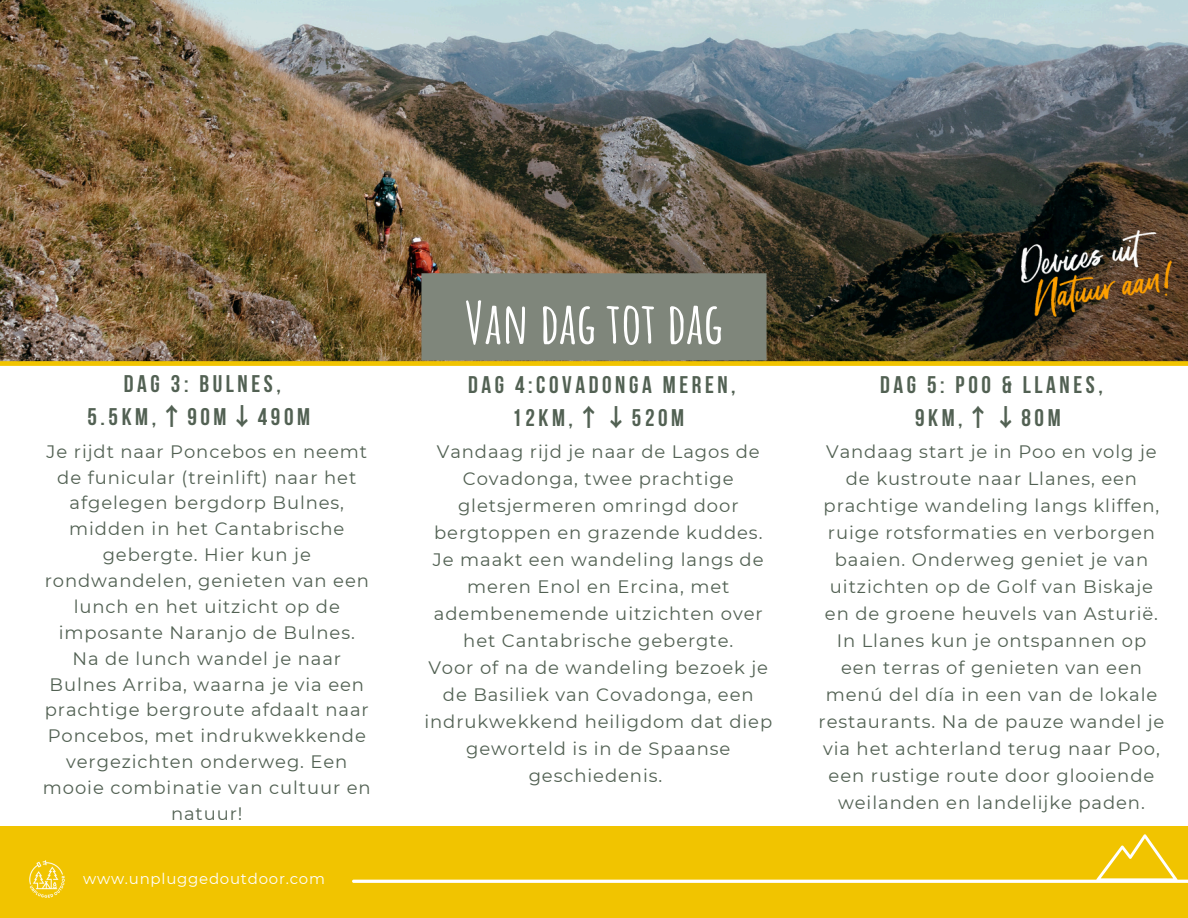
<style>
.page{position:relative;width:1188px;height:918px;background:#fff}
.page>*{position:absolute;margin:0;border:0;box-sizing:border-box;transform-origin:0 0}
.t1{font:700 57px "Amatic SC";color:#fff}
.t2{font:700 24px/32.7px "Bebas Neue";letter-spacing:.15em;color:#526153;text-align:center}
.t3{font:18px/27px "Montserrat";letter-spacing:.05em;color:#526153;text-align:center}
.t4{font:15px "Montserrat";letter-spacing:.05em;color:#fff}
.s1{font-family:"Noto Sans CJ Ksc"}
</style>
<div class="page">
<div style="left:0;top:826px;width:1188px;height:92px;background:#f1c400"></div>
<img style="left:0;top:0;width:1188px;height:273px">
<img style="left:29px;top:860px;width:36px;height:38px">
<img style="left:0;top:273px;width:1188px;height:93px">
<img style="left:1021px;top:230px;width:150px;height:87px">
<svg style="left:352px;top:834px;width:836px;height:49px"></svg>
<h2 class="t2" style="left:87px;top:370px;width:224px">DAG 3: BULNES,<br>5.5KM,<span class="s1">↑</span>90M<span class="s1">↓</span>490M</h2>
<h2 class="t3" style="left:43px;top:438px;width:329px;line-height:25.8px">Je rijdt naar Poncebos en neemt de funicular (treinlift) naar het afgelegen bergdorp Bulnes, midden in het Cantabrische gebergte. Hier kun je rondwandelen, genieten van een lunch en het uitzicht op de imposante Naranjo de Bulnes.<br>Na de lunch wandel je naar<br>Bulnes Arriba, waarna je via een prachtige bergroute afdaalt naar<br>Poncebos, met indrukwekkende vergezichten onderweg. Een mooie combinatie van cultuur en natuur!</h2>
<p class="t4" style="left:83px;top:869px;width:243px">www.unpluggedoutdoor.com</p>
<p class="t1" style="left:465px;top:286px;width:260px">Van dag tot dag</p>
<p class="t2" style="left:468px;top:371px;width:269px">DAG 4:COVADONGA MEREN,<br>12KM,<span class="s1">↑↓</span>520M</p>
<h1 class="t3" style="left:424px;top:438px;width:349px">Vandaag rijd je naar de Lagos de<br>Covadonga, twee prachtige gletsjermeren omringd door bergtoppen en grazende kuddes.<br>Je maakt een wandeling langs de meren Enol en Ercina, met adembenemende uitzichten over het Cantabrische gebergte.<br>Voor of na de wandeling bezoek je de Basiliek van Covadonga, een indrukwekkend heiligdom dat diep geworteld is in de Spaanse geschiedenis.</h1>
<p class="t2" style="left:880px;top:371px;width:224px">DAG 5: POO &amp; LLANES,<br>9KM,<span class="s1">↑↓</span>80M</p>
<h2 class="t3" style="left:819px;top:438px;width:347px">Vandaag start je in Poo en volg je de kustroute naar Llanes, een prachtige wandeling langs kliffen, ruige rotsformaties en verborgen baaien. Onderweg geniet je van uitzichten op de Golf van Biskaje en de groene heuvels van Asturië.<br>In Llanes kun je ontspannen op een terras of genieten van een menú del día in een van de lokale restaurants. Na de pauze wandel je via het achterland terug naar Poo, een rustige route door glooiende weilanden en landelijke paden.</h2>
</div>
